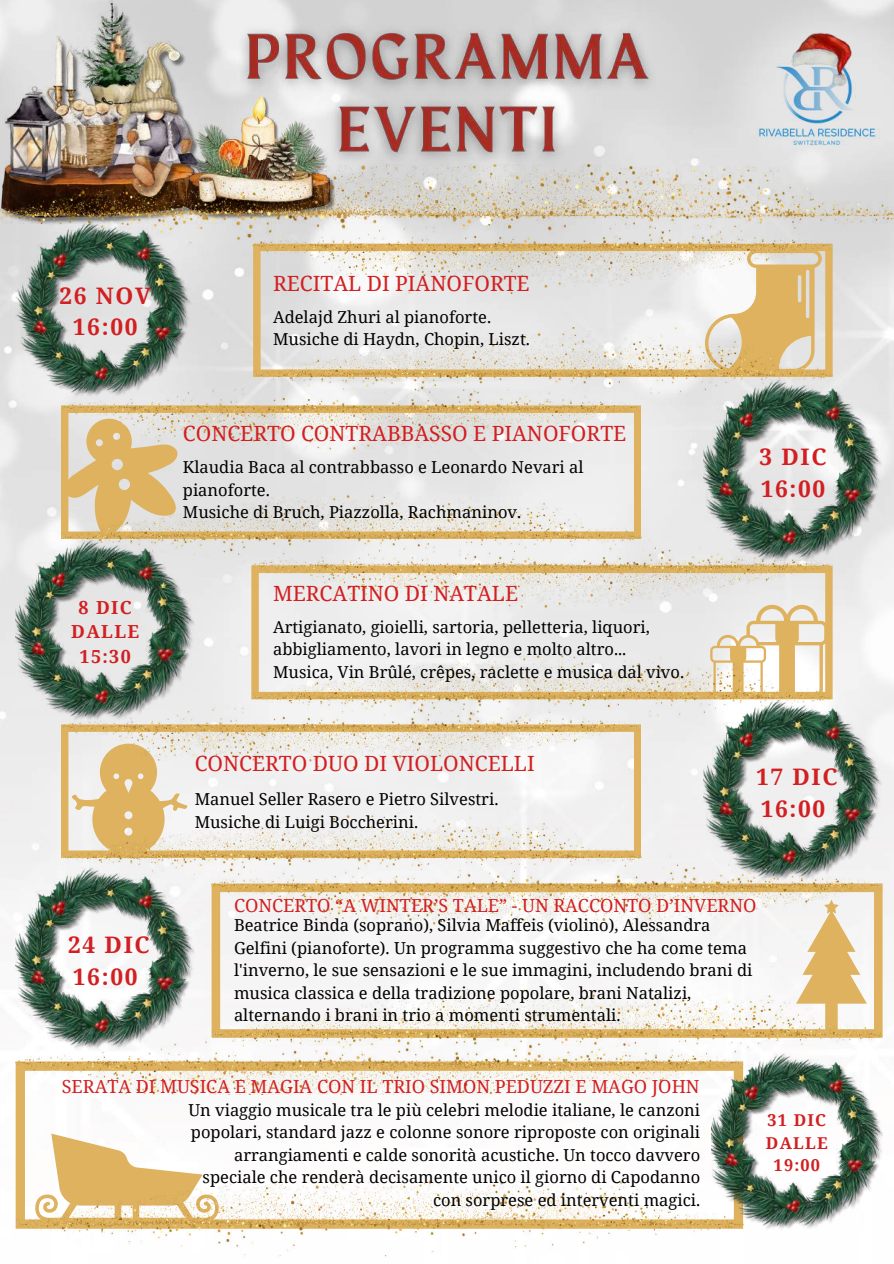
<style>
.page{position:relative;width:894px;height:1264px;background:#fff}
.page>*{position:absolute;margin:0;border:0;box-sizing:border-box;transform-origin:0 0}
.t1{font:700 22.8px/31.5px "Noto Serif";letter-spacing:.075em;color:#d21f21}
.t2{font:21px "Noto Serif";color:#d21f21}
.t3{font:18px "Noto Serif";color:#d21f21}
.t4{font:700 18px/24.8px "Noto Serif";letter-spacing:.075em;color:#d21f21;text-align:center}
.t5{font:16.5px/22.5px "Noto Serif";color:#010000}
.t6{font:700 16.35px/22.5px "Noto Serif";letter-spacing:.075em;color:#d21f21;text-align:center}
</style>
<div class="page">
<img style="left:0;top:0;width:893px;height:1229px">
<svg style="left:253px;top:250px;width:579px;height:77px;background:#e7e0d4"></svg>
<img style="left:252px;top:250px;width:579px;height:43px">
<img style="left:253px;top:327px;width:579px;height:86px">
<svg style="left:251px;top:565px;width:581px;height:134px;fill:#ececec"></svg>
<img style="left:252px;top:653px;width:579px;height:79px">
<img style="left:252px;top:531px;width:579px;height:79px">
<img style="left:16px;top:539px;width:179px;height:184px">
<img style="left:703px;top:699px;width:179px;height:152px">
<svg style="left:61px;top:770px;width:579px;height:42px;fill:#f0f0f0"></svg>
<img style="left:61px;top:812px;width:580px;height:79px">
<img style="left:61px;top:692px;width:579px;height:78px">
<img style="left:16px;top:867px;width:179px;height:161px">
<svg style="left:211px;top:930px;width:671px;height:59px;fill:#f6f6f6"></svg>
<img style="left:211px;top:851px;width:671px;height:79px">
<img style="left:211px;top:989px;width:671px;height:64px">
<svg style="left:16px;top:1094px;width:695px;height:84px"></svg>
<img style="left:16px;top:1028px;width:726px;height:66px">
<img style="left:16px;top:1178px;width:695px;height:79px">
<img style="left:711px;top:1053px;width:171px;height:177px">
<img style="left:703px;top:380px;width:179px;height:184px">
<svg style="left:61px;top:451px;width:579px;height:41px;background:#e4ddd0"></svg>
<img style="left:61px;top:373px;width:579px;height:78px">
<img style="left:61px;top:492px;width:580px;height:79px">
<img style="left:227px;top:18px;width:439px;height:146px">
<img style="left:0;top:102px;width:222px;height:168px">
<img style="left:4px;top:0;width:218px;height:164px">
<img style="left:164px;top:129px;width:187px;height:125px">
<img style="left:194px;top:95px;width:135px;height:69px">
<img style="left:0;top:164px;width:893px;height:86px">
<img style="left:16px;top:221px;width:179px;height:178px">
<img style="left:750px;top:33px;width:133px;height:133px">
<img style="left:780px;top:31px;width:71px;height:58px">
<h1 class="t1" style="left:59px;top:279px;width:93px;text-align:center">26 NOV<br>16:00</h1>
<p class="t4" style="left:71px;top:594px;width:69px">8 DIC<br>DALLE<br>15:30</p>
<h1 class="t1" style="left:68px;top:928px;width:83px">24 DIC<br>16:00</h1>
<p class="t2" style="left:273px;top:268px;width:258px">RECITAL DI PIANOFORTE</p>
<p class="t5" style="left:273px;top:305px;width:258px">Adelajd Zhuri al pianoforte.<br>Musiche di Haydn, Chopin, Liszt.</p>
<p class="t2" style="left:183px;top:419px;width:445px">CONCERTO CONTRABBASSO E PIANOFORTE</p>
<p class="t5" style="left:183px;top:455px;width:402px">Klaudia Baca al contrabbasso e Leonardo Nevari al pianoforte.<br>Musiche di Bruch, Piazzolla, Rachmaninov.</p>
<p class="t2" style="left:273px;top:578px;width:246px">MERCATINO DI NATALE</p>
<p class="t5" style="left:273px;top:615px;width:412px">Artigianato, gioielli, sartoria, pelletteria, liquori, abbigliamento, lavori in legno e molto altro...<br>Musica, Vin Brûlé, crêpes, raclette e musica dal vivo.</p>
<p class="t2" style="left:195px;top:748px;width:341px">CONCERTO DUO DI VIOLONCELLI</p>
<p class="t5" style="left:195px;top:787px;width:305px">Manuel Seller Rasero e Pietro Silvestri.<br>Musiche di Luigi Boccherini.</p>
<h1 class="t1" style="left:759px;top:441px;width:69px">3 DIC<br>16:00</h1>
<h1 class="t1" style="left:755px;top:760px;width:83px">17 DIC<br>16:00</h1>
<p class="t3" style="left:234px;top:892px;width:524px">CONCERTO “A WINTER’S TALE” - UN RACCONTO D’INVERNO</p>
<p class="t5" style="left:234px;top:913px;width:519px">Beatrice Binda (soprano), Silvia Maffeis (violino), Alessandra Gelfini (pianoforte). Un programma suggestivo che ha come tema l'inverno, le sue sensazioni e le sue immagini, includendo brani di musica classica e della tradizione popolare, brani Natalizi, alternando i brani in trio a momenti strumentali.</p>
<p class="t3" style="left:62px;top:1073px;width:639px">SERATA DI MUSICA E MAGIA CON IL TRIO SIMON PEDUZZI E MAGO JOHN</p>
<p class="t5" style="left:188px;top:1098px;width:513px;text-align:right">Un viaggio musicale tra le più celebri melodie italiane, le canzoni popolari, standard jazz e colonne sonore riproposte con originali arrangiamenti e calde sonorità acustiche. Un tocco davvero speciale che renderà decisamente unico il giorno di Capodanno con sorprese ed interventi magici.</p>
<p class="t6" style="left:765px;top:1108px;width:63px">31 DIC<br>DALLE<br>19:00</p>
</div>
